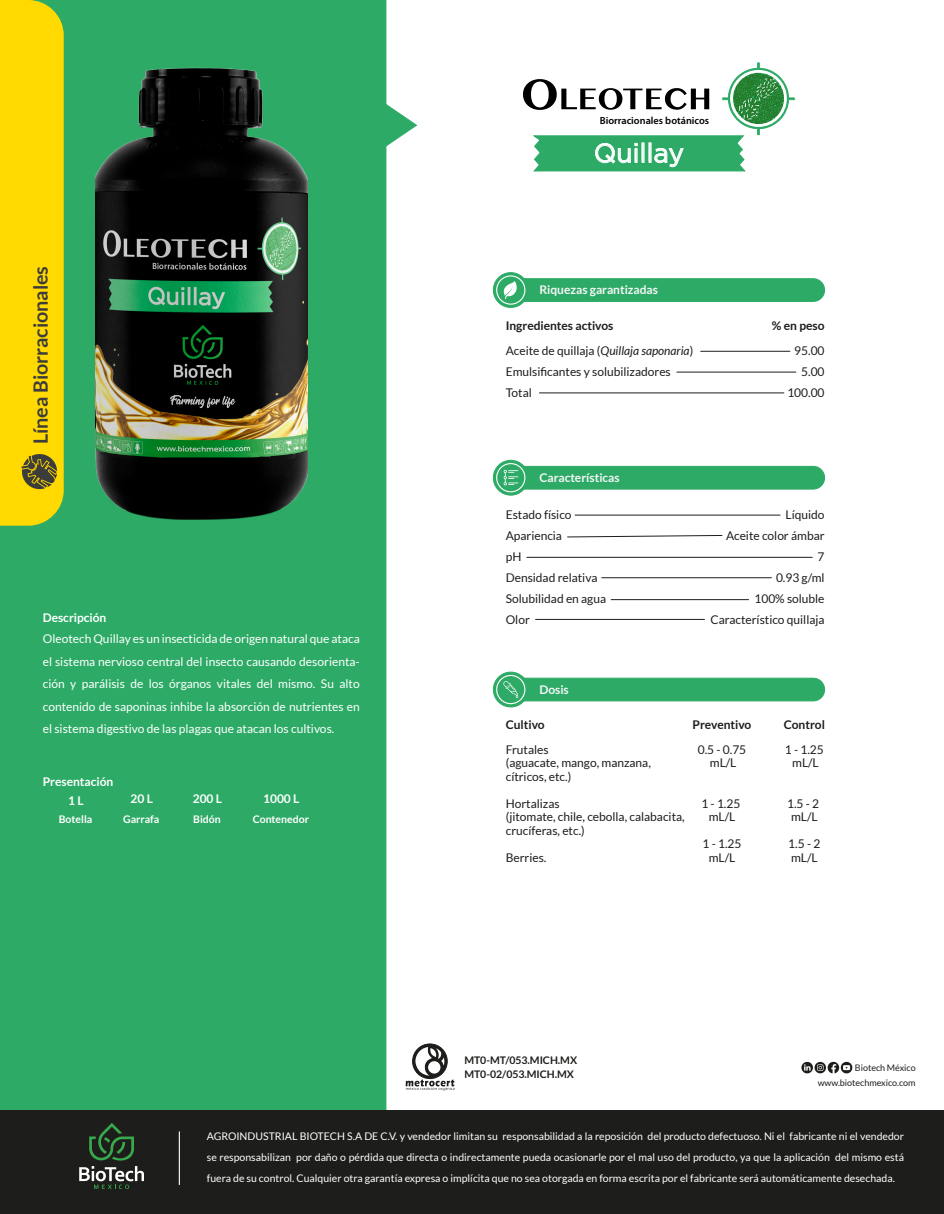
<style>
.page{position:relative;width:944px;height:1214px;background:#fff}
.page>*{position:absolute;margin:0;border:0;box-sizing:border-box;transform-origin:0 0}
.t1{font:26.55px "Gotham";color:#fff}
.t2{font:700 19.8px "Lato";color:#3c3c3b}
.t3{font:12px/21px "Lato";color:#1d1d1b}
.t4{font:12px/22.5px "Lato";color:#fff;text-align:justify}
.t5{font:700 12px "Lato";color:#1d1d1b}
.t6{font:700 12px "Lato";color:#f6f6f6}
.t7{font:700 12px "Lato";color:#fff}
.t8{font:10.5px/21px "Lato";color:#fff;text-align:justify}
.t9{font:700 10.5px/14.1px "Lato";color:#1d1d1b}
.t10{font:700 10.5px "Lato";color:#fff}
.t11{font:600 10.35px "Myriad Pro";color:#000}
.t12{font:9px/15.3px "Lato";color:#1d1d1b;text-align:right}
.s1{font-style:italic}
</style>
<div class="page">
<div style="left:0;top:0;width:386px;height:1110px;background:#2dab66"></div>
<div style="left:0;top:1110px;width:944px;height:104px;background:#1d1d1b"></div>
<svg style="left:493px;top:273px;width:35px;height:34px"></svg>
<div style="left:493px;top:272px;width:35px;height:35px;border:1px solid #2dab66;border-radius:50%"></div>
<div style="left:496px;top:275px;width:29px;height:30px;border:1px solid #fff;border-radius:50%"></div>
<svg style="left:493px;top:460px;width:35px;height:35px"></svg>
<div style="left:493px;top:460px;width:35px;height:35px;border:1px solid #2dab66;border-radius:50%"></div>
<div style="left:496px;top:463px;width:29px;height:29px;border:1px solid #fff;border-radius:50%"></div>
<svg style="left:493px;top:672px;width:35px;height:35px"></svg>
<div style="left:493px;top:672px;width:35px;height:35px;border:1px solid #2dab66;border-radius:50%"></div>
<div style="left:496px;top:675px;width:29px;height:29px;border:1px solid #fff;border-radius:50%"></div>
<svg style="left:79px;top:1166px;width:65px;height:23px"></svg>
<svg style="left:89px;top:1123px;width:45px;height:37px"></svg>
<hr style="left:179px;top:1131px;width:1px;height:53px;background:#fff">
<hr style="left:700px;top:351px;width:89px;height:1px;background:#1d1d1b">
<hr style="left:677px;top:372px;width:119px;height:1px;background:#1d1d1b">
<hr style="left:539px;top:392px;width:244px;height:1px;background:#1d1d1b">
<hr style="left:575px;top:515px;width:205px;height:1px;background:#1d1d1b">
<svg style="left:567px;top:535px;width:155px;height:2px"></svg>
<hr style="left:527px;top:557px;width:285px;height:1px;background:#1d1d1b">
<hr style="left:601px;top:577px;width:170px;height:1px;background:#1d1d1b">
<hr style="left:611px;top:599px;width:137px;height:1px;background:#1d1d1b">
<hr style="left:535px;top:619px;width:169px;height:1px;background:#1d1d1b">
<div style="left:412px;top:1044px;width:35px;height:34px;background:#1d1d1b;border-radius:50%"></div>
<div style="left:412px;top:1044px;width:35px;height:34px;border:1px solid #1d1d1b;border-radius:50%"></div>
<svg style="left:405px;top:1047px;width:49px;height:43px"></svg>
<svg style="left:801px;top:1061px;width:51px;height:12px"></svg>
<svg style="left:503px;top:278px;width:321px;height:24px;background:#34ad6b"></svg>
<svg style="left:503px;top:466px;width:321px;height:23px;background:#31ac68"></svg>
<div style="left:503px;top:678px;width:321px;height:23px;background:#2dab66"></div>
<svg style="left:385px;top:104px;width:32px;height:42px"></svg>
<div style="left:0;top:0;width:64px;height:525px;background:#ffd900"></div>
<svg style="left:523px;top:63px;width:271px;height:108px"></svg>
<div style="left:730px;top:70px;width:56px;height:57px;border:3px solid #fff;border-radius:50%"></div>
<img style="left:95px;top:57px;width:212px;height:472px">
<p class="t11" style="left:599px;top:114px;width:111px">Biorracionales botánicos</p>
<h2 class="t2" style="left:29px;top:444px;width:180px;rotate:-90deg">Línea Biorracionales</h2>
<p class="t7" style="left:43px;top:610px;width:65px">Descripción</p>
<p class="t4" style="left:43px;top:627px;width:318px">Oleotech Quillay es un insecticida de origen natural que ataca el sistema nervioso central del insecto causando desorienta&shy;ción y parálisis de los órganos vitales del mismo. Su alto contenido de saponinas inhibe la absorción de nutrientes en el sistema digestivo de las plagas que atacan los cultivos.</p>
<p class="t7" style="left:43px;top:774px;width:72px">Presentación</p>
<p class="t7" style="left:68px;top:794px;width:17px">1 L</p>
<p class="t7" style="left:130px;top:791px;width:24px">20 L</p>
<p class="t7" style="left:193px;top:791px;width:31px">200 L</p>
<p class="t7" style="left:263px;top:791px;width:38px">1000 L</p>
<p class="t10" style="left:59px;top:812px;width:35px">Botella</p>
<p class="t10" style="left:123px;top:812px;width:38px">Garrafa</p>
<p class="t10" style="left:193px;top:812px;width:29px">Bidón</p>
<p class="t10" style="left:253px;top:812px;width:58px">Contenedor</p>
<h1 class="t1" style="left:593px;top:136px;width:92px">Quillay</h1>
<p class="t6" style="left:539px;top:283px;width:120px">Riquezas garantizadas</p>
<p class="t5" style="left:506px;top:319px;width:109px">Ingredientes activos</p>
<p class="t5" style="left:772px;top:319px;width:54px">% en peso</p>
<p class="t3" style="left:506px;top:340px;width:189px">Aceite de quillaja (<span class="s1">Quillaja saponaria</span>)<br>Emulsificantes y solubilizadores<br>Total</p>
<p class="t3" style="left:787px;top:340px;width:39px;text-align:right">95.00<br>5.00<br>100.00</p>
<p class="t6" style="left:539px;top:471px;width:82px">Características</p>
<p class="t3" style="left:506px;top:504px;width:102px">Estado físico<br>Apariencia<br>pH<br>Densidad relativa<br>Solubilidad en agua<br>Olor</p>
<p class="t3" style="left:710px;top:504px;width:115px;text-align:right">Líquido<br>Aceite color ámbar<br>7<br>0.93 g/ml<br>100% soluble<br>Característico quillaja</p>
<p class="t6" style="left:539px;top:682px;width:31px">Dosis</p>
<p class="t5" style="left:506px;top:718px;width:40px">Cultivo</p>
<p class="t5" style="left:692px;top:718px;width:60px">Preventivo</p>
<p class="t5" style="left:783px;top:718px;width:43px">Control</p>
<p class="t3" style="left:505px;top:742px;width:147px;line-height:13.5px">Frutales<br>(aguacate, mango, manzana, cítricos, etc.)</p>
<p class="t3" style="left:505px;top:796px;width:180px;line-height:13.5px">Hortalizas<br>(jitomate, chile, cebolla, calabacita, crucíferas, etc.)</p>
<p class="t3" style="left:505px;top:847px;width:42px">Berries.</p>
<p class="t3" style="left:697px;top:742px;width:50px;line-height:13.5px;text-align:center">0.5 - 0.75 mL/L</p>
<p class="t3" style="left:701px;top:796px;width:41px;line-height:13.5px;text-align:center">1 - 1.25 mL/L</p>
<p class="t3" style="left:702px;top:837px;width:41px;line-height:13.5px;text-align:center">1 - 1.25 mL/L</p>
<p class="t3" style="left:784px;top:742px;width:41px;line-height:13.5px;text-align:center">1 - 1.25 mL/L</p>
<p class="t3" style="left:787px;top:796px;width:34px;line-height:13.5px;text-align:center">1.5 - 2 mL/L</p>
<p class="t3" style="left:788px;top:837px;width:34px;line-height:13.5px">1.5 - 2 mL/L</p>
<p class="t9" style="left:464px;top:1053px;width:114px">MT0-MT/053.MICH.MX<br>MT0-02/053.MICH.MX</p>
<p class="t12" style="left:817px;top:1060px;width:99px">Biotech México www.biotechmexico.com</p>
<p class="t8" style="left:207px;top:1125px;width:698px">AGROINDUSTRIAL BIOTECH S.A DE C.V. y vendedor limitan su responsabilidad a la reposición del producto defectuoso. Ni el fabricante ni el vendedor se responsabilizan por daño o pérdida que directa o indirectamente pueda ocasionarle por el mal uso del producto, ya que la aplicación del mismo está fuera de su control. Cualquier otra garantía expresa o implícita que no sea otorgada en forma escrita por el fabricante será automáticamente desechada.</p>
</div>
